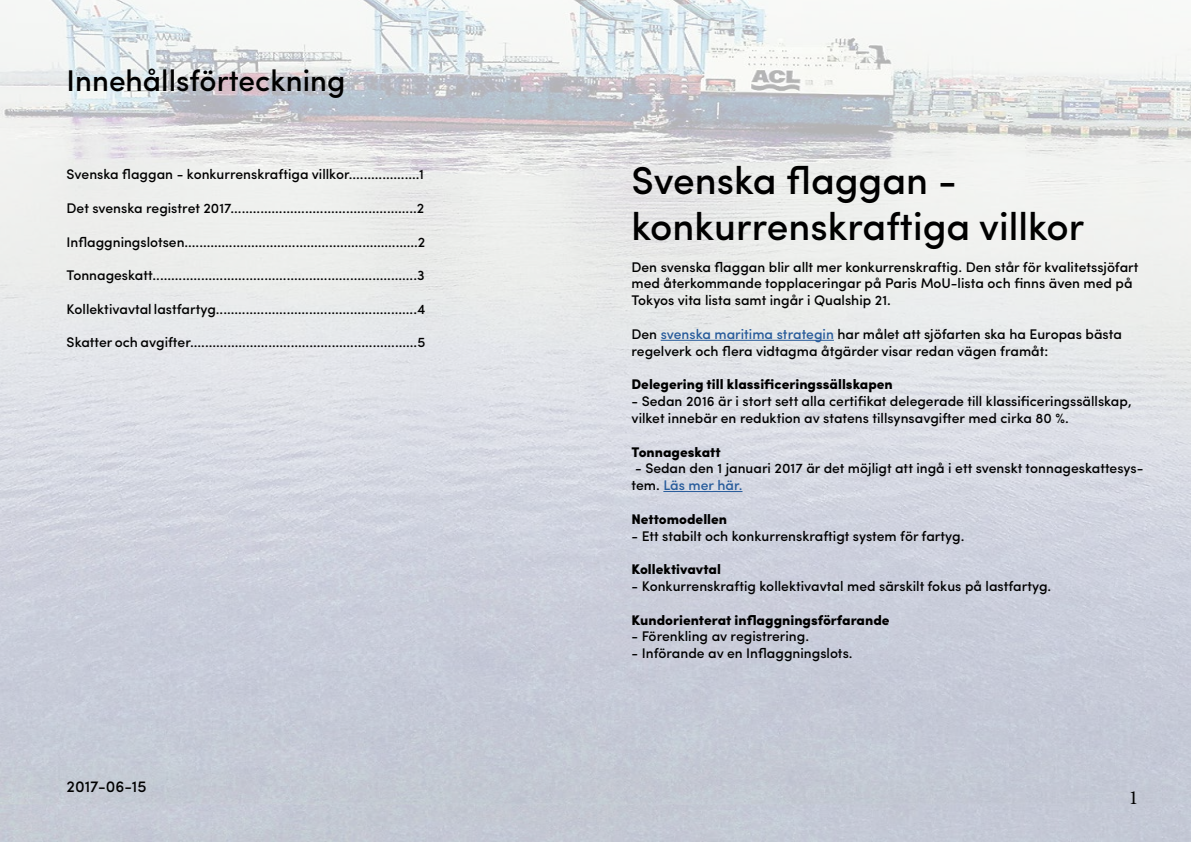
<style>
.page{position:relative;width:1191px;height:842px;background:#fff}
.page>*{position:absolute;margin:0;border:0;box-sizing:border-box;transform-origin:0 0}
.t1{font:500 39px/46.8px "Sofia Pro";color:#000}
.t2{font:500 30px "Sofia Pro";color:#000}
.t3{font:20px "Minion Pro";color:#000}
.t4{font:500 16px "Sofia Pro";color:#000}
.t5{font:500 14px/16.8px "Sofia Pro";color:#000}
.t6{font:900 14px "Sofia Pro";color:#000}
.s1{color:#275b9b}
</style>
<div class="page">
<img style="left:0;top:0;width:1191px;height:842px">
<hr style="left:660px;top:340px;width:174px;height:1px;background:#275b9b">
<hr style="left:663px;top:491px;width:79px;height:1px;background:#275b9b">
<h2 class="t2" style="left:67px;top:58px;width:280px">Innehållsförteckning</h2>
<p class="t5" style="left:67px;top:165px;width:359px">Svenska flaggan - konkurrenskraftiga villkor...................1</p>
<p class="t5" style="left:67px;top:199px;width:359px">Det svenska registret 2017..................................................2</p>
<p class="t5" style="left:67px;top:232px;width:360px">Inflaggningslotsen...............................................................2</p>
<p class="t5" style="left:67px;top:266px;width:359px">Tonnageskatt.......................................................................3</p>
<p class="t5" style="left:67px;top:299px;width:360px">Kollektivavtal lastfartyg......................................................4</p>
<p class="t5" style="left:67px;top:333px;width:360px">Skatter och avgifter.............................................................5</p>
<p class="t4" style="left:67px;top:775px;width:81px">2017-06-15</p>
<h1 class="t1" style="left:631px;top:154px;width:454px">Svenska flaggan - konkurrenskraftiga villkor</h1>
<p class="t5" style="left:631px;top:257px;width:508px">Den svenska flaggan blir allt mer konkurrenskraftig. Den står för kvalitetssjöfart med återkommande topplaceringar på Paris MoU-lista och finns även med på<br>Tokyos vita lista samt ingår i Qualship 21.</p>
<p class="t5" style="left:631px;top:325px;width:492px">Den <span class="s1">svenska maritima strategin</span> har målet att sjöfarten ska ha Europas bästa regelverk och flera vidtagma åtgärder visar redan vägen framåt:</p>
<p class="t6" style="left:631px;top:373px;width:263px">Delegering till klassificeringssällskapen</p>
<p class="t5" style="left:631px;top:392px;width:501px">- Sedan 2016 är i stort sett alla certifikat delegerade till klassificeringssällskap, vilket innebär en reduktion av statens tillsynsavgifter med cirka 80 %.</p>
<p class="t6" style="left:631px;top:441px;width:91px">Tonnageskatt</p>
<p class="t5" style="left:631px;top:459px;width:513px">- Sedan den 1 januari 2017 är det möjligt att ingå i ett svenskt tonnageskattesys&shy;tem. <span class="s1">Läs mer här.</span></p>
<p class="t6" style="left:631px;top:508px;width:97px">Nettomodellen</p>
<p class="t5" style="left:631px;top:526px;width:334px">- Ett stabilt och konkurrenskraftigt system för fartyg.</p>
<p class="t6" style="left:631px;top:558px;width:91px">Kollektivavtal</p>
<p class="t5" style="left:631px;top:577px;width:421px">- Konkurrenskraftig kollektivavtal med särskilt fokus på lastfartyg.</p>
<p class="t6" style="left:631px;top:609px;width:260px">Kundorienterat inflaggningsförfarande</p>
<p class="t5" style="left:631px;top:627px;width:179px">- Förenkling av registrering.</p>
<p class="t5" style="left:631px;top:644px;width:223px">- Införande av en Inflaggningslots.</p>
<h3 class="t3" style="left:1128px;top:784px;width:11px">1</h3>
</div>
